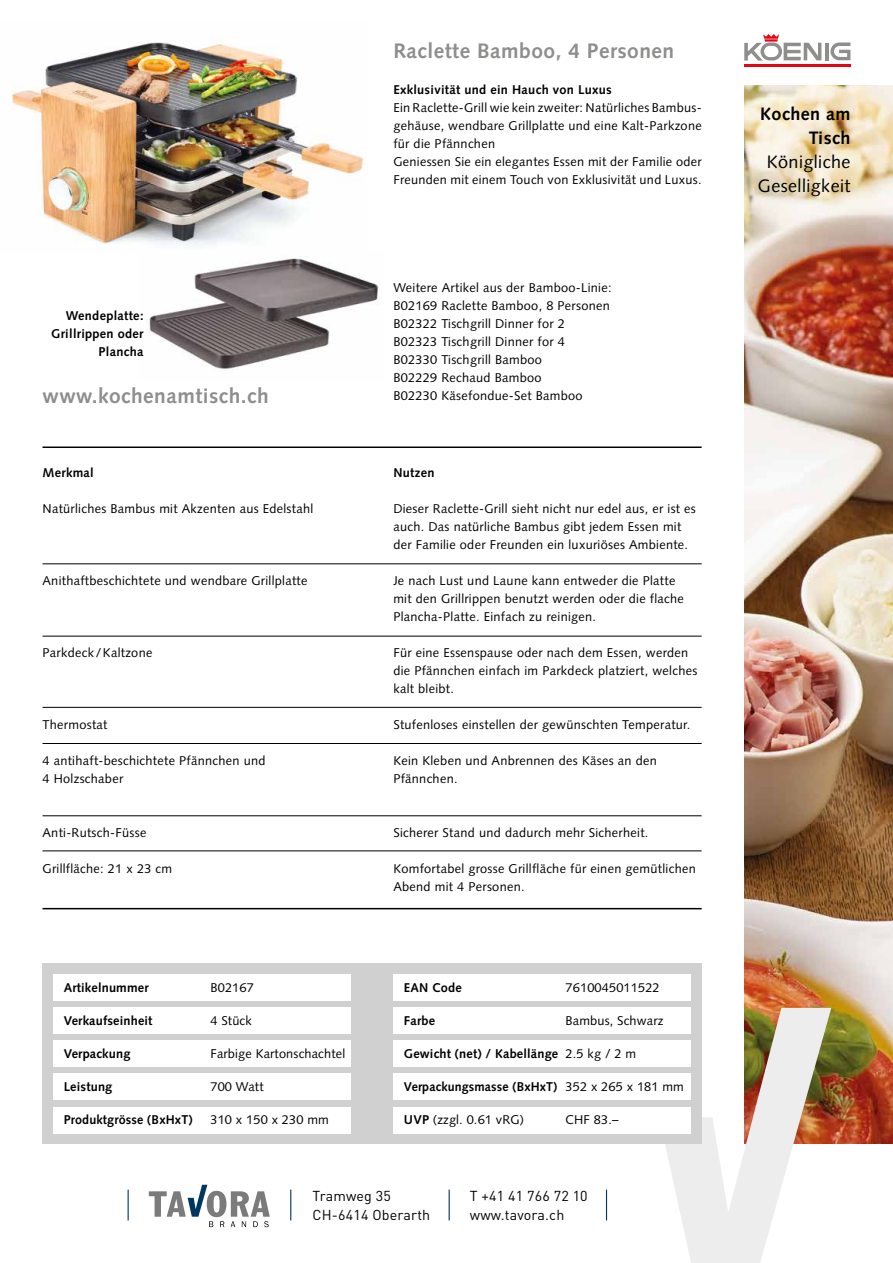
<style>
.page{position:relative;width:893px;height:1263px;background:#fff}
.page>*{position:absolute;margin:0;border:0;box-sizing:border-box;transform-origin:0 0}
.t1{font:700 21px "Syntax LT Std";letter-spacing:.025em;color:#8e8e8d}
.t2{font:18px/24px "Syntax LT Std";letter-spacing:.025em;color:#000;text-align:center}
.t3{font:700 18px/24px "Syntax LT Std";letter-spacing:.025em;color:#000;text-align:right}
.t4{font:14.25px "DIN Pro";letter-spacing:.01em;color:#000}
.t5{font:12.75px/18px "Syntax LT Std";letter-spacing:.025em;color:#000}
.t6{font:700 12.75px/18px "Syntax LT Std";letter-spacing:.015em;color:#000;text-align:right}
.s1{font-weight:400}
.s2{font-weight:700}
</style>
<div class="page">
<img style="left:744px;top:85px;width:149px;height:1059px">
<svg style="left:665px;top:1008px;width:166px;height:255px"></svg>
<hr style="left:128px;top:1189px;width:1px;height:31px;background:#003761">
<hr style="left:290px;top:1189px;width:1px;height:31px;background:#003761">
<hr style="left:449px;top:1189px;width:1px;height:31px;background:#003761">
<hr style="left:606px;top:1189px;width:1px;height:31px;background:#003761">
<svg style="left:149px;top:1185px;width:121px;height:42px"></svg>
<hr style="left:825px;top:43px;width:3px;height:17px;background:#8e8e8d">
<svg style="left:744px;top:34px;width:77px;height:27px"></svg>
<hr style="left:744px;top:64px;width:106px;height:3px;background:#e30613">
<svg style="left:830px;top:42px;width:20px;height:18px"></svg>
<img style="left:12px;top:40px;width:353px;height:206px">
<div style="left:43px;top:963px;width:659px;height:181px;background:#d0d0d0"></div>
<div style="left:53px;top:974px;width:638px;height:26px;background:#fff"></div>
<div style="left:53px;top:1007px;width:638px;height:26px;background:#fff"></div>
<div style="left:53px;top:1040px;width:638px;height:26px;background:#fff"></div>
<div style="left:53px;top:1073px;width:638px;height:26px;background:#fff"></div>
<div style="left:53px;top:1107px;width:638px;height:26px;background:#fff"></div>
<div style="left:352px;top:964px;width:41px;height:179px;background:#d0d0d0"></div>
<hr style="left:43px;top:446px;width:659px;height:2px;background:#000">
<hr style="left:43px;top:908px;width:659px;height:1px;background:#000">
<hr style="left:43px;top:563px;width:659px;height:1px;background:#000">
<hr style="left:43px;top:636px;width:659px;height:1px;background:#000">
<hr style="left:43px;top:707px;width:659px;height:1px;background:#000">
<hr style="left:43px;top:815px;width:659px;height:1px;background:#000">
<hr style="left:43px;top:850px;width:659px;height:1px;background:#000">
<hr style="left:43px;top:743px;width:659px;height:1px;background:#000">
<img style="left:149px;top:258px;width:230px;height:112px">
<p class="t6" style="left:51px;top:307px;width:94px">Wendeplatte:<br>Grillrippen oder<br>Plancha</p>
<h1 class="t1" style="left:43px;top:383px;width:228px">www.kochenamtisch.ch</h1>
<p class="t6" style="left:43px;top:464px;width:53px">Merkmal</p>
<p class="t5" style="left:43px;top:500px;width:272px">Natürliches Bambus mit Akzenten aus Edelstahl</p>
<p class="t5" style="left:43px;top:572px;width:266px">Anithaftbeschichtete und wendbare Grillplatte</p>
<p class="t5" style="left:43px;top:644px;width:111px">Parkdeck/Kaltzone</p>
<p class="t5" style="left:43px;top:716px;width:66px">Thermostat</p>
<p class="t5" style="left:43px;top:752px;width:225px">4 antihaft-beschichtete Pfännchen und<br>4 Holzschaber</p>
<p class="t5" style="left:43px;top:824px;width:105px">Anti-Rutsch-Füsse</p>
<p class="t5" style="left:43px;top:860px;width:131px">Grillfläche: 21 x 23 cm</p>
<p class="t6" style="left:64px;top:978px;width:86px">Artikelnummer</p>
<p class="t5" style="left:211px;top:978px;width:45px">B02167</p>
<p class="t6" style="left:64px;top:1011px;width:90px">Verkaufseinheit</p>
<p class="t5" style="left:210px;top:1011px;width:43px">4 Stück</p>
<p class="t6" style="left:64px;top:1044px;width:68px">Verpackung</p>
<p class="t5" style="left:210px;top:1044px;width:136px">Farbige Kartonschachtel</p>
<p class="t6" style="left:64px;top:1077px;width:50px">Leistung</p>
<p class="t5" style="left:210px;top:1077px;width:55px">700 Watt</p>
<p class="t6" style="left:64px;top:1110px;width:130px">Produktgrösse (BxHxT)</p>
<p class="t5" style="left:210px;top:1110px;width:120px">310 x 150 x 230 mm</p>
<h1 class="t1" style="left:393px;top:39px;width:282px">Raclette Bamboo, 4 Personen</h1>
<p class="t6" style="left:393px;top:81px;width:220px">Exklusivität und ein Hauch von Luxus</p>
<p class="t5" style="left:393px;top:99px;width:310px">Ein Raclette-Grill wie kein zweiter: Natürliches Bambus&shy;gehäuse, wendbare Grillplatte und eine Kalt-Parkzone für die Pfännchen<br>Geniessen Sie ein elegantes Essen mit der Familie oder Freunden mit einem Touch von Exklusivität und Luxus.</p>
<p class="t5" style="left:393px;top:279px;width:220px">Weitere Artikel aus der Bamboo-Linie:<br>B02169 Raclette Bamboo, 8 Personen<br>B02322 Tischgrill Dinner for 2<br>B02323 Tischgrill Dinner for 4<br>B02330 Tischgrill Bamboo<br>B02229 Rechaud Bamboo<br>B02230 Käsefondue-Set Bamboo</p>
<p class="t6" style="left:393px;top:464px;width:43px">Nutzen</p>
<p class="t5" style="left:393px;top:500px;width:304px">Dieser Raclette-Grill sieht nicht nur edel aus, er ist es auch. Das natürliche Bambus gibt jedem Essen mit der Familie oder Freunden ein luxuriöses Ambiente.</p>
<p class="t5" style="left:393px;top:572px;width:292px">Je nach Lust und Laune kann entweder die Platte mit den Grillrippen benutzt werden oder die flache<br>Plancha-Platte. Einfach zu reinigen.</p>
<p class="t5" style="left:393px;top:644px;width:305px">Für eine Essenspause oder nach dem Essen, werden die Pfännchen einfach im Parkdeck platziert, welches kalt bleibt.</p>
<p class="t5" style="left:393px;top:716px;width:298px">Stufenloses einstellen der gewünschten Temperatur.</p>
<p class="t5" style="left:393px;top:752px;width:265px">Kein Kleben und Anbrennen des Käses an den<br>Pfännchen.</p>
<p class="t5" style="left:393px;top:824px;width:257px">Sicherer Stand und dadurch mehr Sicherheit.</p>
<p class="t5" style="left:393px;top:860px;width:304px">Komfortabel grosse Grillfläche für einen gemütlichen<br>Abend mit 4 Personen.</p>
<p class="t6" style="left:404px;top:978px;width:59px">EAN Code</p>
<p class="t5" style="left:566px;top:978px;width:96px">7610045011522</p>
<p class="t6" style="left:404px;top:1011px;width:33px">Farbe</p>
<p class="t5" style="left:566px;top:1011px;width:99px">Bambus, Schwarz</p>
<p class="t6" style="left:404px;top:1044px;width:234px">Gewicht (net) / Kabellänge <span class="s1">2.5 kg / 2 m</span></p>
<p class="t6" style="left:404px;top:1077px;width:281px">Verpackungsmasse (BxHxT) <span class="s1">352 x 265 x 181 mm</span></p>
<p class="t5" style="left:404px;top:1110px;width:122px"><span class="s2">UVP</span> (zzgl. 0.61 vRG)</p>
<p class="t5" style="left:565px;top:1110px;width:54px">CHF 83.–</p>
<p class="t4" style="left:313px;top:1184px;width:80px">Tramweg 35</p>
<p class="t4" style="left:470px;top:1184px;width:119px">T +41 41 766 72 10</p>
<p class="t4" style="left:313px;top:1204px;width:119px">CH-6414 Oberarth</p>
<p class="t4" style="left:470px;top:1204px;width:96px">www.tavora.ch</p>
<h2 class="t3" style="left:760px;top:102px;width:92px">Kochen am<br>Tisch</h2>
<h2 class="t2" style="left:758px;top:150px;width:94px">Königliche<br>Geselligkeit</h2>
</div>
